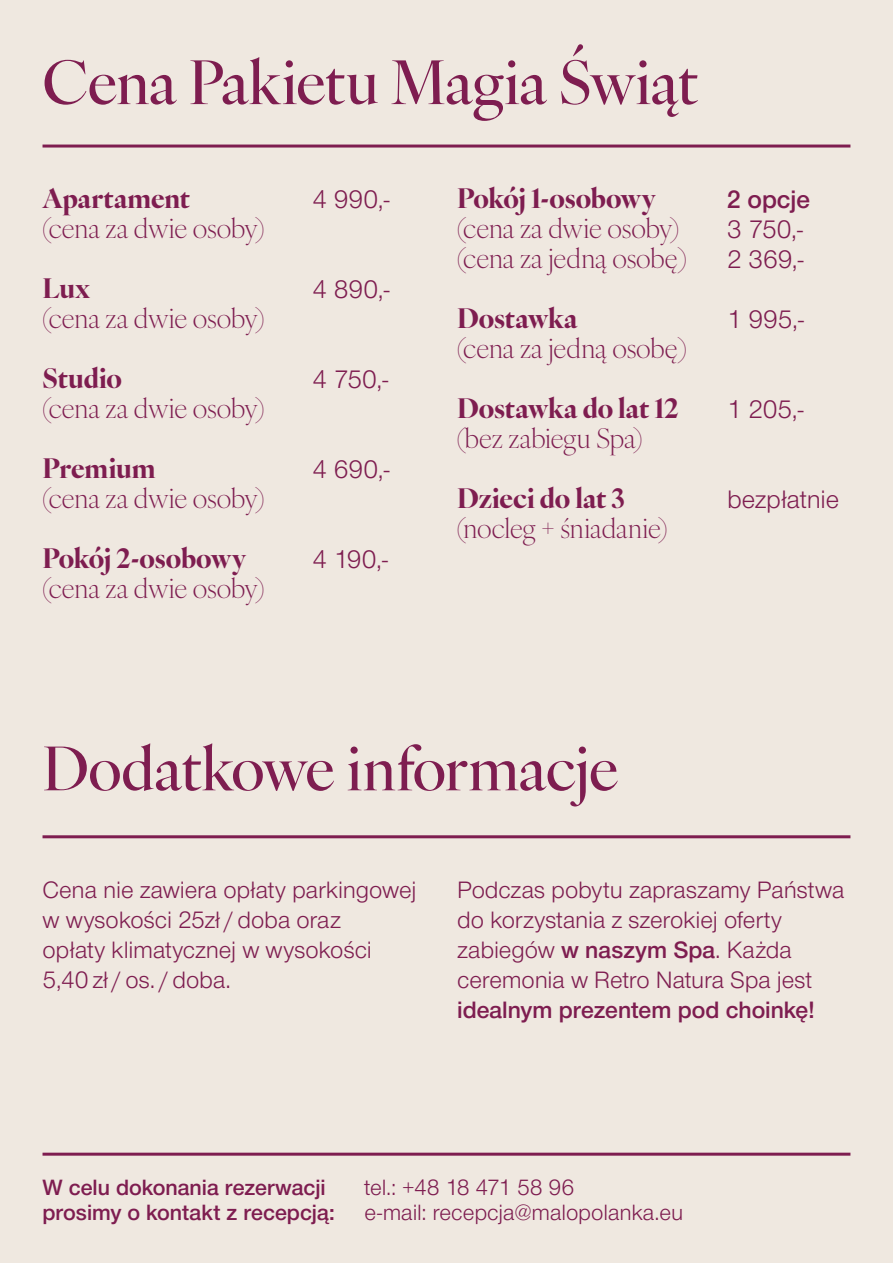
<style>
.page{position:relative;width:893px;height:1263px;background:#efe8e0}
.page>*{position:absolute;margin:0;border:0;box-sizing:border-box;transform-origin:0 0}
.t1{font:500 60px "Ivy Ora Display";letter-spacing:-.005em;color:#7e1d50}
.t2{font:300 27px/30px "Ivy Ora Display";letter-spacing:-.005em;color:#7e1d50}
.t3{font:700 27px/30px "Ivy Ora Display";letter-spacing:-.01em;color:#7e1d50}
.t4{font:300 24px/30px "Nimbus Sans DV";letter-spacing:-.005em;color:#7e1d50}
.t5{font:500 24px "Nimbus Sans DV";color:#7e1d50}
.t6{font:300 22.5px/30px "Nimbus Sans DV";letter-spacing:-.005em;color:#7e1d50}
.t7{font:500 22.5px "Nimbus Sans DV";color:#7e1d50}
.t8{font:500 21px/25.2px "Nimbus Sans DV";color:#7e1d50}
.t9{font:300 21px/25.2px "Nimbus Sans DV";letter-spacing:-.005em;color:#7e1d50}
.s1{font-weight:300}
.s2{font-weight:700}
.s3{font-weight:500}
</style>
<div class="page">
<hr style="left:43px;top:145px;width:807px;height:3px;background:#7e1d50">
<hr style="left:43px;top:1153px;width:807px;height:3px;background:#7e1d50">
<hr style="left:43px;top:835px;width:807px;height:3px;background:#7e1d50">
<h1 class="t1" style="left:43px;top:36px;width:657px">Cena Pakietu Magia Świąt</h1>
<p class="t3" style="left:43px;top:181px;width:149px">Apartament</p>
<p class="t2" style="left:43px;top:211px;width:223px">(cena za dwie osoby)</p>
<p class="t3" style="left:43px;top:271px;width:49px">Lux</p>
<p class="t2" style="left:43px;top:301px;width:223px">(cena za dwie osoby)</p>
<p class="t3" style="left:43px;top:361px;width:81px">Studio</p>
<p class="t2" style="left:43px;top:391px;width:223px">(cena za dwie osoby)</p>
<p class="t3" style="left:43px;top:451px;width:115px">Premium</p>
<p class="t2" style="left:43px;top:481px;width:223px">(cena za dwie osoby)</p>
<p class="t3" style="left:43px;top:541px;width:205px">Pokój 2-osobowy</p>
<p class="t2" style="left:43px;top:571px;width:223px">(cena za dwie osoby)</p>
<p class="t4" style="left:313px;top:185px;width:79px">4 990,-</p>
<p class="t4" style="left:313px;top:275px;width:79px">4 890,-</p>
<p class="t4" style="left:313px;top:365px;width:77px">4 750,-</p>
<p class="t4" style="left:313px;top:455px;width:79px">4 690,-</p>
<p class="t4" style="left:313px;top:545px;width:77px">4 190,-</p>
<p class="t3" style="left:457px;top:181px;width:200px">Pokój 1-osobowy</p>
<p class="t2" style="left:457px;top:211px;width:231px">(cena za dwie osoby) (cena za jedną osobę)</p>
<p class="t3" style="left:457px;top:301px;width:122px">Dostawka</p>
<p class="t2" style="left:457px;top:331px;width:231px">(cena za jedną osobę)</p>
<p class="t3" style="left:457px;top:391px;width:223px">Dostawka do lat 12 (<span class="s1">bez zabiegu Spa)</span></p>
<p class="t2" style="left:457px;top:481px;width:212px"><span class="s2">Dzieci do lat 3 (</span>nocleg + śniadanie)</p>
<p class="t5" style="left:727px;top:180px;width:84px">2 opcje</p>
<p class="t4" style="left:727px;top:215px;width:78px">3 750,-<br>2 369,-</p>
<p class="t4" style="left:727px;top:305px;width:78px">1 995,-</p>
<p class="t4" style="left:727px;top:395px;width:78px">1 205,-</p>
<p class="t4" style="left:727px;top:485px;width:113px">bezpłatnie</p>
<h1 class="t1" style="left:43px;top:722px;width:577px">Dodatkowe informacje</h1>
<p class="t6" style="left:43px;top:876px;width:375px">Cena nie zawiera opłaty parkingowej w wysokości 25zł / doba oraz<br>opłaty klimatycznej w wysokości<br>5,40 zł / os. / doba.</p>
<p class="t6" style="left:457px;top:876px;width:389px">Podczas pobytu zapraszamy Państwa do korzystania z szerokiej oferty zabiegów <span class="s3">w naszym Spa</span>. Każda ceremonia w Retro Natura Spa jest</p>
<p class="t7" style="left:457px;top:992px;width:359px">idealnym prezentem pod choinkę!</p>
<p class="t8" style="left:43px;top:1176px;width:294px">W celu dokonania rezerwacji prosimy o kontakt z recepcją:</p>
<p class="t9" style="left:365px;top:1176px;width:320px">tel.: +48 18 471 58 96<br>e-mail: recepcja@malopolanka.eu</p>
</div>
